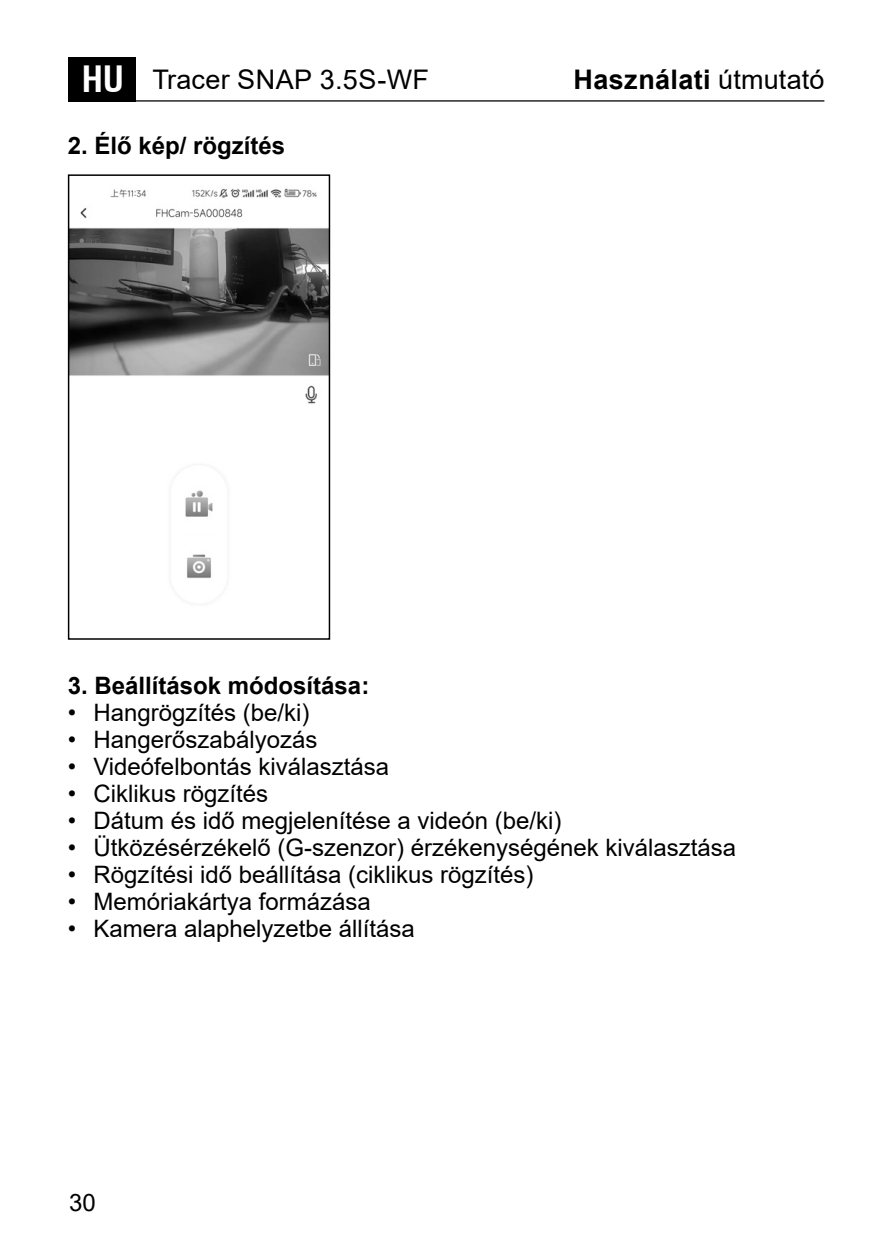
<style>
.page{position:relative;width:893px;height:1259px;background:#fff}
.page>*{position:absolute;margin:0;border:0;box-sizing:border-box;transform-origin:0 0}
.t1{font:27px "Arial";letter-spacing:.015em;color:#000}
.t2{font:700 27px "Arial";letter-spacing:.015em;color:#000}
.t3{font:24px "Arial";color:#000}
.body{font:700 24px "Arial";color:#000}
.s1{font-family:"Swiss 721 BT";font-weight:700;font-stretch:condensed;font-size:35.4px;color:#fff}
.s2{font-weight:400}
</style>
<div class="page">
<hr style="left:69px;top:100px;width:755px;height:2px;background:#000">
<div style="left:69px;top:57px;width:67px;height:45px;background:#000"></div>
<img style="left:71px;top:188px;width:256px;height:390px">
<div style="left:68px;top:174px;width:262px;height:466px;border:2px solid #000"></div>
<p class="t1" style="left:82px;top:61px;width:349px"><span class="s1">HU</span> Tracer SNAP 3.5S-WF</p>
<p class="body" style="left:68px;top:128px;width:219px">2. Élő kép/ rögzítés</p>
<p class="t2" style="left:573px;top:61px;width:252px">Használati <span class="s2">útmutató</span></p>
<p class="body" style="left:68px;top:668px;width:303px">3. Beállítások módosítása:</p>
<p class="t3" style="left:68px;top:696px;width:243px">• Hangrögzítés (be/ki)</p>
<p class="t3" style="left:68px;top:723px;width:251px">• Hangerőszabályozás</p>
<p class="t3" style="left:68px;top:750px;width:323px">• Videófelbontás kiválasztása</p>
<p class="t3" style="left:68px;top:777px;width:202px">• Ciklikus rögzítés</p>
<p class="t3" style="left:68px;top:804px;width:495px">• Dátum és idő megjelenítése a videón (be/ki)</p>
<p class="t3" style="left:68px;top:831px;width:670px">• Ütközésérzékelő (G-szenzor) érzékenységének kiválasztása</p>
<p class="t3" style="left:68px;top:858px;width:467px">• Rögzítési idő beállítása (ciklikus rögzítés)</p>
<p class="t3" style="left:68px;top:885px;width:304px">• Memóriakártya formázása</p>
<p class="t3" style="left:68px;top:912px;width:348px">• Kamera alaphelyzetbe állítása</p>
<p class="t3" style="left:69px;top:1186px;width:28px">30</p>
</div>
